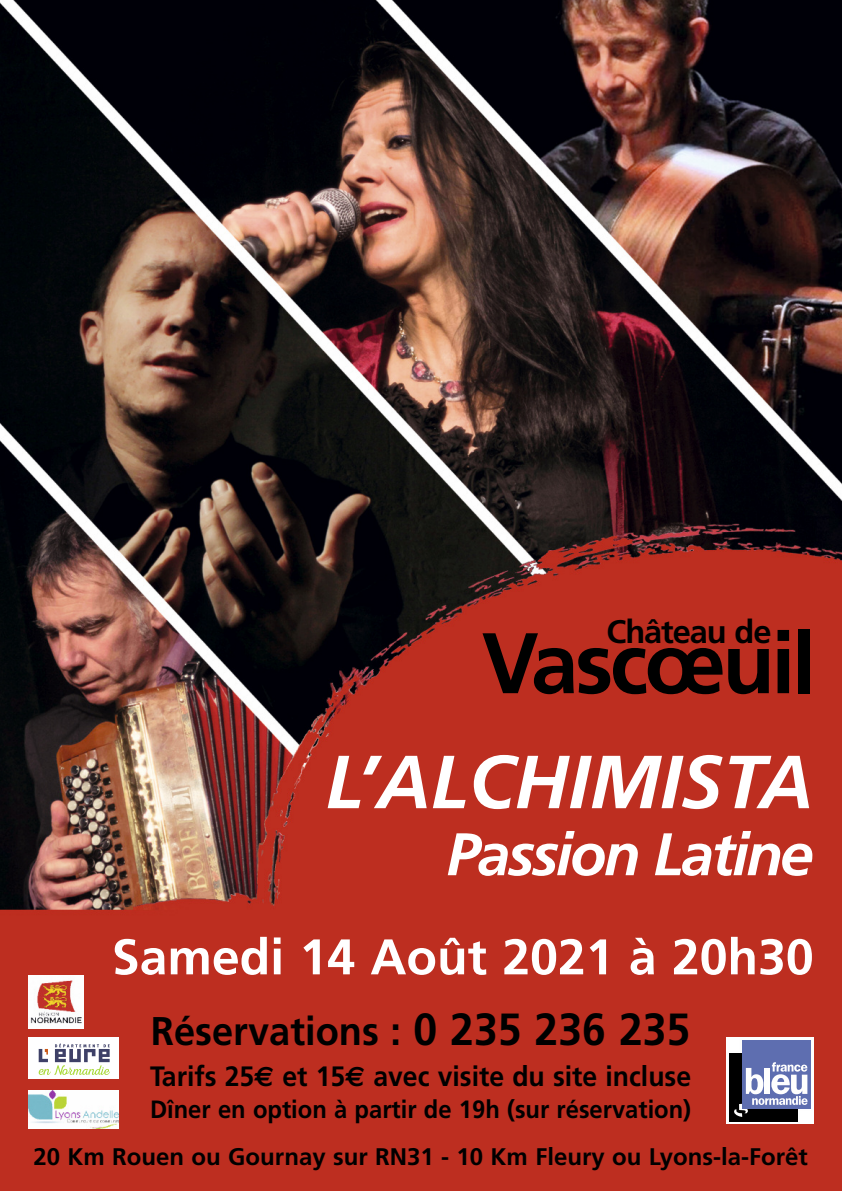
<style>
.page{position:relative;width:842px;height:1191px;background:#fff}
.page>*{position:absolute;margin:0;border:0;box-sizing:border-box;transform-origin:0 0}
.t1{font:700 85.8px "Frutiger";letter-spacing:-.04em;color:#000}
.t2{font:italic 700 75px "Frutiger";color:#fff}
.t3{font:italic 700 60px "Frutiger";letter-spacing:-.045em;color:#fff}
.t4{font:700 50px "Frutiger";color:#fff}
.t5{font:700 40px "Frutiger";color:#000;scale:.95 1}
.t6{font:700 32.6px "Frutiger";letter-spacing:-.035em;color:#000}
.t7{font:700 28px "Frutiger";color:#000;scale:.95 1}
.t8{font:700 25px "Frutiger";color:#000;scale:.95 1}
.t9{font:700 24px "Frutiger";color:#000}
.s1{font-size:45px}
.s2{font-family:"Euro Sans"}
</style>
<div class="page">
<img style="left:0;top:0;width:842px;height:1191px">
<div style="left:726px;top:1037px;width:88px;height:87px;background:#fff"></div>
<svg style="left:729px;top:1040px;width:82px;height:82px"></svg>
<div style="left:28px;top:1037px;width:91px;height:42px;background:#fff"></div>
<svg style="left:39px;top:1043px;width:71px;height:32px"></svg>
<img style="left:28px;top:1090px;width:91px;height:38px">
<img style="left:28px;top:975px;width:55px;height:53px">
<h3 class="t6" style="left:607px;top:618px;width:167px">Château de</h3>
<h1 class="t1" style="left:482px;top:629px;width:336px">Vascœuil</h1>
<h2 class="t2" style="left:326px;top:752px;width:489px">L’ALCHIMISTA</h2>
<h3 class="t3" style="left:446px;top:830px;width:369px">Passion Latine</h3>
<h3 class="t4" style="left:112px;top:936px;width:703px">Samedi 14 Août 2021 à 20h30</h3>
<h3 class="t5" style="left:151px;top:1015px;width:569px">Réservations : <span class="s1">0 235 236 235</span></h3>
<p class="t7" style="left:150px;top:1065px;width:571px">Tarifs 25<span class="s2">€</span> et 15<span class="s2">€</span> avec visite du site incluse</p>
<p class="t8" style="left:150px;top:1098px;width:571px">Dîner en option à partir de 19h (sur réservation)</p>
<p class="t9" style="left:33px;top:1147px;width:776px">20 Km Rouen ou Gournay sur RN31 - 10 Km Fleury ou Lyons-la-Forêt</p>
</div>
